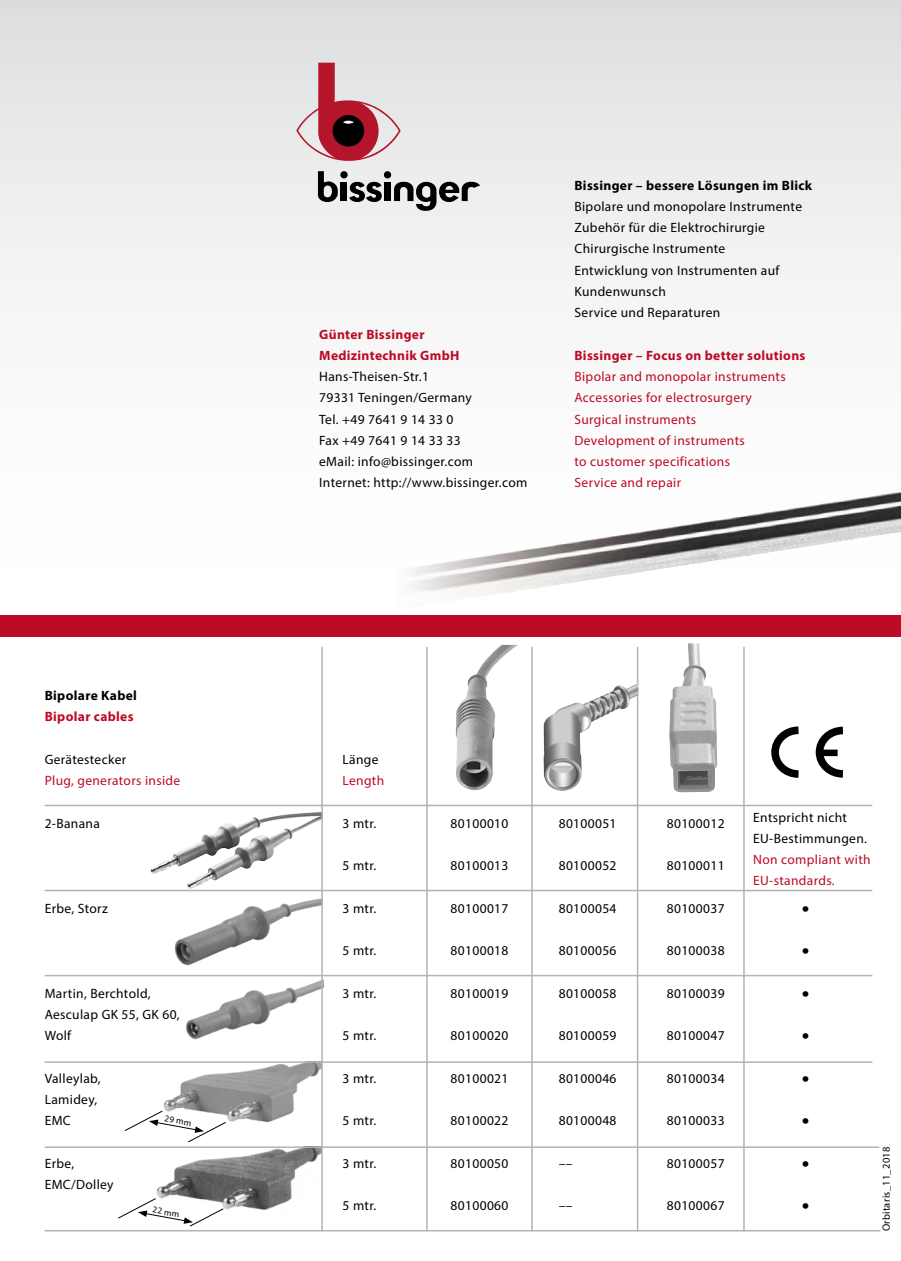
<style>
.page{position:relative;width:901px;height:1261px;background:#fff}
.page>*{position:absolute;margin:0;border:0;box-sizing:border-box;transform-origin:0 0}
.t1{font:27px/42.5px "Myriad Pro";color:#000;text-align:justify}
.t2{font:13.5px/21.3px "Myriad Pro";letter-spacing:.025em;color:#000}
.t3{font:13.5px/21.3px "Myriad Pro";letter-spacing:.025em;color:#bd0a26}
.t4{font:700 13.5px/21.3px "Myriad Pro";letter-spacing:.025em;color:#bd0a26}
.t5{font:700 13.5px "Myriad Pro";letter-spacing:.025em;color:#000}
.t6{font:10.5px "Myriad Pro";letter-spacing:.025em;color:#000}
.t7{font:9px "Myriad Pro";color:#000}
</style>
<div class="page">
<img style="left:157px;top:889px;width:164px;height:88px">
<img style="left:150px;top:812px;width:171px;height:77px">
<img style="left:181px;top:976px;width:140px;height:64px">
<img style="left:163px;top:1063px;width:158px;height:60px">
<img style="left:156px;top:1148px;width:165px;height:62px">
<svg style="left:0;top:0;width:900px;height:596px"></svg>
<svg style="left:296px;top:63px;width:184px;height:148px"></svg>
<hr style="left:45px;top:890px;width:827px;height:1px;background:#b1b3b4">
<hr style="left:45px;top:805px;width:827px;height:1px;background:#b1b3b4">
<hr style="left:45px;top:975px;width:827px;height:1px;background:#b1b3b4">
<hr style="left:45px;top:1061px;width:827px;height:2px;background:#b1b3b4">
<hr style="left:45px;top:1146px;width:834px;height:2px;background:#b1b3b4">
<hr style="left:45px;top:1230px;width:835px;height:1px;background:#b1b3b4">
<hr style="left:531px;top:647px;width:1px;height:584px;background:#b1b3b4">
<hr style="left:636px;top:647px;width:2px;height:584px;background:#b1b3b4">
<hr style="left:743px;top:647px;width:1px;height:584px;background:#b1b3b4">
<hr style="left:426px;top:647px;width:1px;height:584px;background:#b1b3b4">
<hr style="left:321px;top:647px;width:2px;height:584px;background:#b1b3b4">
<div style="left:0;top:615px;width:900px;height:21px;background:#bd0a26"></div>
<svg style="left:771px;top:726px;width:28px;height:52px"></svg>
<svg style="left:815px;top:726px;width:28px;height:52px"></svg>
<div style="left:822px;top:750px;width:15px;height:6px;background:#000"></div>
<img style="left:455px;top:645px;width:63px;height:145px">
<img style="left:543px;top:683px;width:95px;height:108px">
<img style="left:669px;top:643px;width:48px;height:149px">
<svg style="left:124px;top:1110px;width:102px;height:32px"></svg>
<svg style="left:118px;top:1198px;width:106px;height:29px"></svg>
<p class="t5" style="left:45px;top:687px;width:94px">Bipolare Kabel</p>
<p class="t4" style="left:45px;top:706px;width:90px">Bipolar cables</p>
<p class="t2" style="left:45px;top:748px;width:83px">Gerätestecker</p>
<p class="t3" style="left:45px;top:770px;width:137px">Plug, generators inside</p>
<p class="t2" style="left:45px;top:812px;width:57px">2-Banana</p>
<p class="t2" style="left:45px;top:897px;width:65px">Erbe, Storz</p>
<p class="t2" style="left:45px;top:982px;width:136px">Martin, Berchtold,<br>Aesculap GK 55, GK 60,<br>Wolf</p>
<p class="t2" style="left:45px;top:1067px;width:57px">Valleylab,<br>Lamidey,<br>EMC</p>
<p class="t2" style="left:45px;top:1152px;width:70px">Erbe,<br>EMC/Dolley</p>
<p class="t7" style="left:166px;top:1113px;width:29px;rotate:10deg">29 mm</p>
<p class="t7" style="left:154px;top:1204px;width:29px;rotate:10deg">22 mm</p>
<p class="t4" style="left:319px;top:323px;width:142px">Günter Bissinger<br>Medizintechnik GmbH</p>
<p class="t2" style="left:319px;top:366px;width:210px">Hans-Theisen-Str.1<br>79331 Teningen/Germany<br>Tel. +49 7641 9 14 33 0<br>Fax +49 7641 9 14 33 33<br>eMail: info@bissinger.com<br>Internet: http://www.bissinger.com</p>
<p class="t5" style="left:574px;top:176px;width:239px">Bissinger – bessere Lösungen im Blick</p>
<p class="t2" style="left:574px;top:196px;width:229px">Bipolare und monopolare Instrumente<br>Zubehör für die Elektrochirurgie<br>Chirurgische Instrumente<br>Entwicklung von Instrumenten auf<br>Kundenwunsch<br>Service und Reparaturen</p>
<p class="t4" style="left:574px;top:344px;width:232px">Bissinger – Focus on better solutions</p>
<p class="t3" style="left:574px;top:366px;width:213px">Bipolar and monopolar instruments<br>Accessories for electrosurgery<br>Surgical instruments<br>Development of instruments<br>to customer specifications<br>Service and repair</p>
<p class="t2" style="left:342px;top:748px;width:38px">Länge</p>
<p class="t3" style="left:342px;top:770px;width:43px">Length</p>
<p class="t2" style="left:342px;top:812px;width:35px">3 mtr.</p>
<p class="t2" style="left:450px;top:812px;width:59px">80100010</p>
<p class="t2" style="left:558px;top:812px;width:59px">80100051</p>
<p class="t2" style="left:666px;top:812px;width:59px">80100012</p>
<p class="t2" style="left:342px;top:855px;width:35px">5 mtr.</p>
<p class="t2" style="left:450px;top:855px;width:59px">80100013</p>
<p class="t2" style="left:558px;top:855px;width:59px">80100052</p>
<p class="t2" style="left:666px;top:855px;width:59px">80100011</p>
<p class="t2" style="left:342px;top:897px;width:35px">3 mtr.</p>
<p class="t2" style="left:450px;top:897px;width:59px">80100017</p>
<p class="t2" style="left:558px;top:897px;width:59px">80100054</p>
<p class="t2" style="left:666px;top:897px;width:59px">80100037</p>
<p class="t2" style="left:342px;top:940px;width:35px">5 mtr.</p>
<p class="t2" style="left:450px;top:940px;width:59px">80100018</p>
<p class="t2" style="left:558px;top:940px;width:59px">80100056</p>
<p class="t2" style="left:666px;top:940px;width:59px">80100038</p>
<p class="t2" style="left:342px;top:982px;width:35px">3 mtr.</p>
<p class="t2" style="left:450px;top:982px;width:59px">80100019</p>
<p class="t2" style="left:558px;top:982px;width:59px">80100058</p>
<p class="t2" style="left:666px;top:982px;width:59px">80100039</p>
<p class="t2" style="left:342px;top:1025px;width:35px">5 mtr.</p>
<p class="t2" style="left:450px;top:1025px;width:59px">80100020</p>
<p class="t2" style="left:558px;top:1025px;width:59px">80100059</p>
<p class="t2" style="left:666px;top:1025px;width:59px">80100047</p>
<p class="t2" style="left:342px;top:1067px;width:35px">3 mtr.</p>
<p class="t2" style="left:450px;top:1067px;width:59px">80100021</p>
<p class="t2" style="left:558px;top:1067px;width:59px">80100046</p>
<p class="t2" style="left:666px;top:1067px;width:59px">80100034</p>
<p class="t2" style="left:342px;top:1110px;width:35px">5 mtr.</p>
<p class="t2" style="left:450px;top:1110px;width:59px">80100022</p>
<p class="t2" style="left:558px;top:1110px;width:59px">80100048</p>
<p class="t2" style="left:666px;top:1110px;width:59px">80100033</p>
<p class="t2" style="left:342px;top:1152px;width:35px">3 mtr.</p>
<p class="t2" style="left:450px;top:1152px;width:59px">80100050</p>
<p class="t2" style="left:558px;top:1152px;width:15px">––</p>
<p class="t2" style="left:666px;top:1152px;width:59px">80100057</p>
<p class="t2" style="left:342px;top:1195px;width:35px">5 mtr.</p>
<p class="t2" style="left:450px;top:1195px;width:59px">80100060</p>
<p class="t2" style="left:558px;top:1195px;width:15px">––</p>
<p class="t2" style="left:666px;top:1195px;width:59px">80100067</p>
<p class="t2" style="left:753px;top:806px;width:115px">Entspricht nicht<br>EU-Bestimmungen.</p>
<p class="t3" style="left:753px;top:848px;width:119px">Non compliant with<br>EU-standards.</p>
<h1 class="t1" style="left:801px;top:885px;width:9px">• • • • • • • •</h1>
<p class="t6" style="left:879px;top:1231px;width:86px;rotate:-90deg">Orbitaris_11_2018</p>
</div>
